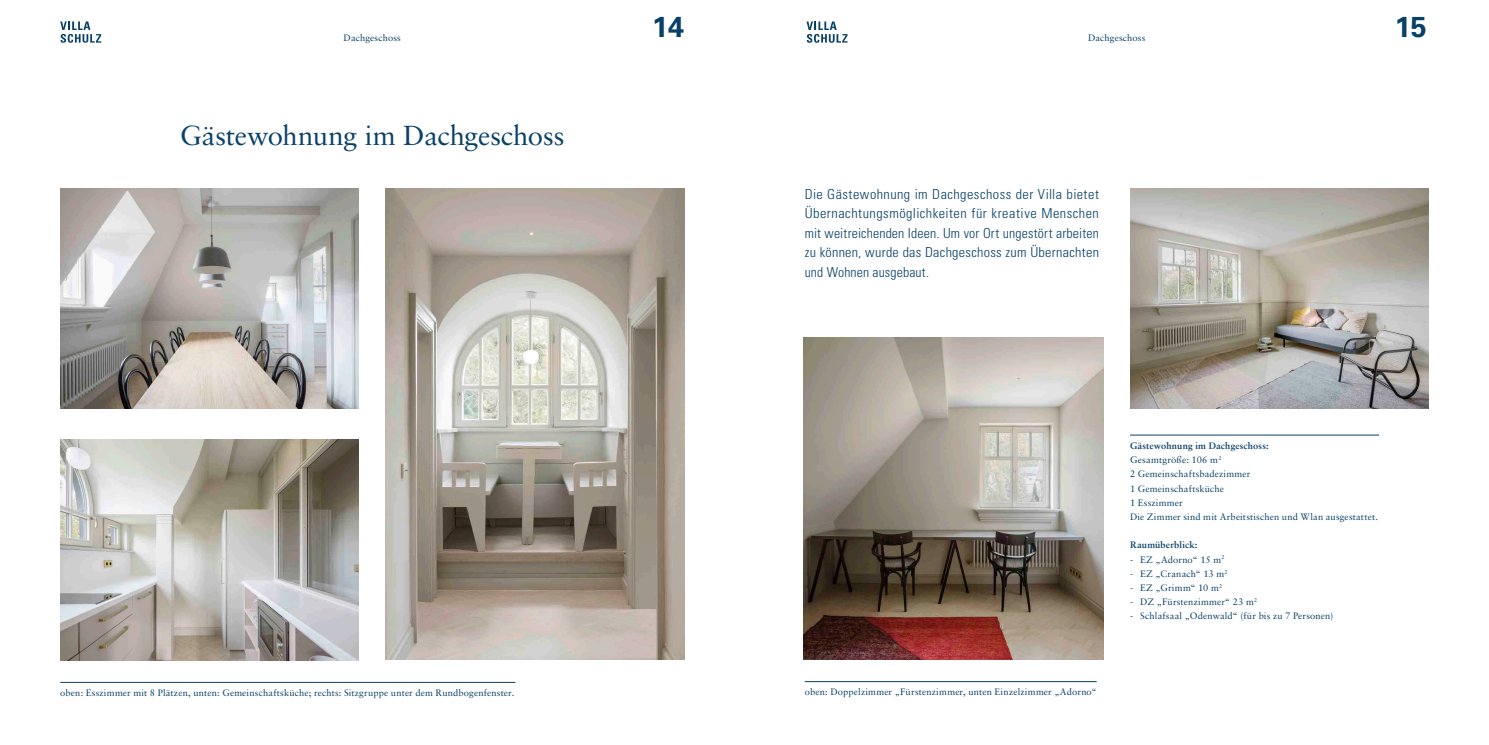
<style>
.page{position:relative;width:1489px;height:745px;background:#fff}
.page>*{position:absolute;margin:0;border:0;box-sizing:border-box;transform-origin:0 0}
.t1{font:700 28.75px "Univers LT Std";color:#084168}
.t2{font:27.5px "Sabon LT Std";letter-spacing:-.005em;color:#084168}
.t3{font:300 condensed 13.75px/19.5px "Univers LT Std";letter-spacing:.015em;color:#084168;text-align:justify;scale:1.04 1}
.t4{font:9.5px "Sabon LT Std";letter-spacing:.02em;color:#084168}
.t5{font:9.38px/14.1px "Sabon LT Std";letter-spacing:.02em;color:#084168}
.t6{font:700 9.38px "Sabon LT Std";letter-spacing:.015em;color:#084168}
.s1{font-size:9.38px}
</style>
<div class="page">
<svg style="left:806px;top:21px;width:41px;height:22px"></svg>
<hr style="left:804px;top:681px;width:292px;height:1px;background:#084168">
<svg style="left:60px;top:21px;width:41px;height:22px"></svg>
<hr style="left:60px;top:681px;width:455px;height:1px;background:#084168">
<img style="left:385px;top:188px;width:299px;height:471px">
<img style="left:1130px;top:188px;width:298px;height:220px">
<img style="left:60px;top:188px;width:299px;height:220px">
<img style="left:803px;top:337px;width:300px;height:322px">
<img style="left:60px;top:439px;width:299px;height:220px">
<hr style="left:1129px;top:434px;width:249px;height:1px;background:#084168">
<p class="t5" style="left:343px;top:30px;width:59px">Dachgeschoss</p>
<h2 class="t2" style="left:180px;top:119px;width:386px">Gästewohnung im Dachgeschoss</h2>
<h1 class="t1" style="left:652px;top:10px;width:33px">14</h1>
<p class="t5" style="left:60px;top:685px;width:455px">oben: Esszimmer mit 8 Plätzen, unten: Gemeinschaftsküche; rechts: Sitzgruppe unter dem Rundbogenfenster.</p>
<p class="t5" style="left:1087px;top:30px;width:59px">Dachgeschoss</p>
<h3 class="t3" style="left:804px;top:184px;width:284px">Die Gästewohnung im Dachgeschoss der Villa bietet Übernachtungsmöglichkeiten für kreative Menschen mit weitreichenden Ideen. Um vor Ort ungestört arbeiten zu können, wurde das Dachgeschoss zum Übernachten und Wohnen ausgebaut.</h3>
<h1 class="t1" style="left:1394px;top:10px;width:33px">15</h1>
<p class="t5" style="left:804px;top:684px;width:293px">oben: Doppelzimmer „Fürstenzimmer, unten Einzelzimmer „Adorno“</p>
<p class="t6" style="left:1129px;top:439px;width:140px">Gästewohnung im Dachgeschoss:</p>
<p class="t4" style="left:1129px;top:454px;width:93px">Gesamtgröße: 106 <span class="s1">m</span><sup>2</sup></p>
<p class="t5" style="left:1129px;top:466px;width:249px">2 Gemeinschaftsbadezimmer<br>1 Gemeinschaftsküche<br>1 Esszimmer<br>Die Zimmer sind mit Arbeitstischen und Wlan ausgestattet.</p>
<p class="t6" style="left:1129px;top:539px;width:69px">Raumüberblick:</p>
<p class="t5" style="left:1129px;top:551px;width:96px">- EZ „Adorno“ 15 m<sup>2</sup></p>
<p class="t5" style="left:1129px;top:566px;width:99px">- EZ „Cranach“ 13 m<sup>2</sup></p>
<p class="t5" style="left:1129px;top:580px;width:94px">- EZ „Grimm“ 10 m<sup>2</sup></p>
<p class="t5" style="left:1129px;top:594px;width:129px">- DZ „Fürstenzimmer“ 23 m<sup>2</sup></p>
<p class="t5" style="left:1129px;top:608px;width:205px">- Schlafsaal „Odenwald“ (für bis zu 7 Personen)</p>
</div>
